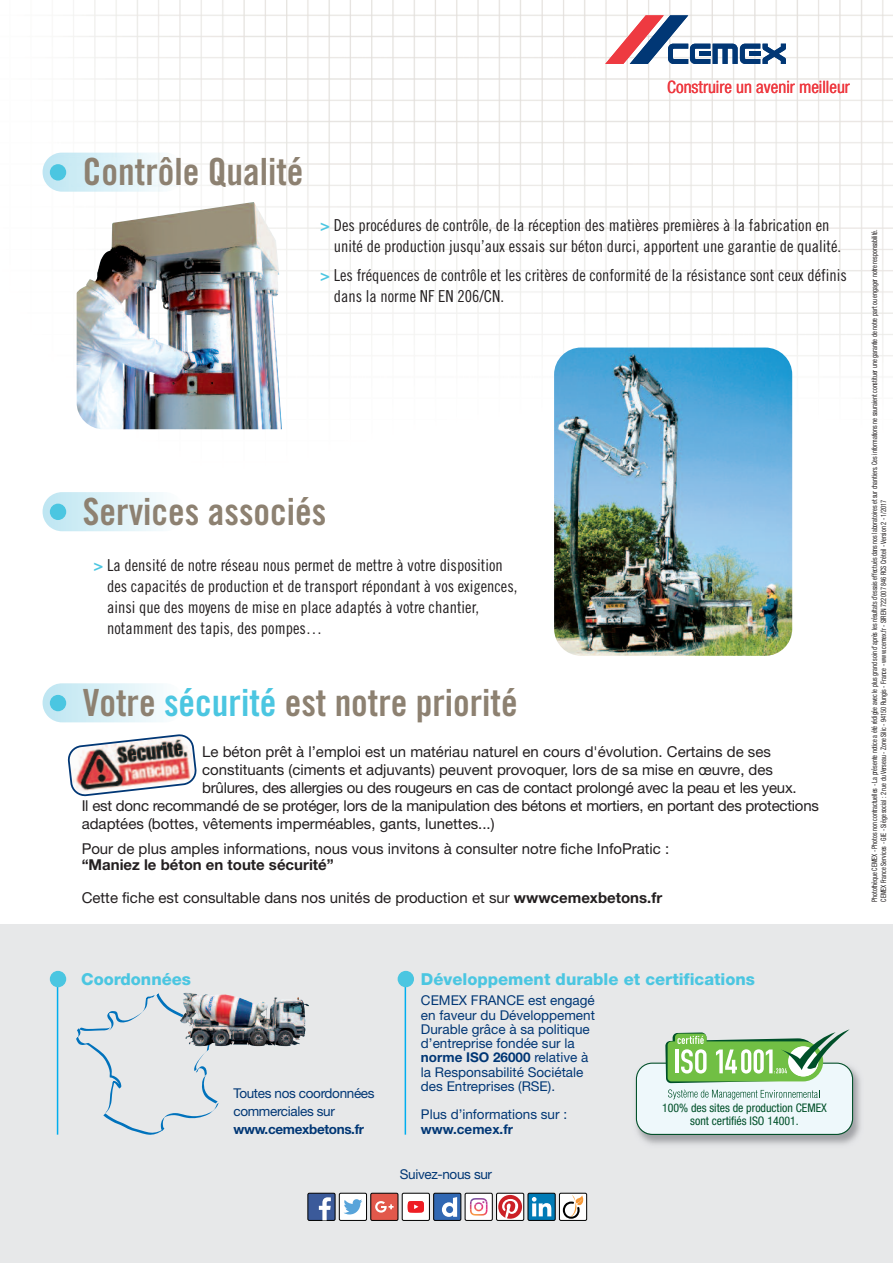
<style>
.page{position:relative;width:893px;height:1263px;background:#fff}
.page>*{position:absolute;margin:0;border:0;box-sizing:border-box;transform-origin:0 0}
.t1{font:37.5px "Trade Gothic Bold Cond Twenty";color:#8d8171}
.t2{font:condensed 17.1px "Helvetica Neue";color:#ee3a41}
.t3{font:16.5px/21px "Trade Gothic Cond Eighteen";color:#231f20}
.t4{font:800 16.5px "Helvetica Neue";color:#4bc6e1}
.t5{font:15px "Helvetica Neue";color:#231f20}
.t6{font:700 15px "Helvetica Neue";color:#231f20}
.t7{font:13.5px/14.2px "Helvetica Neue";color:#013775}
.t8{font:13.5px/18px "Helvetica Neue";letter-spacing:-.025em;color:#013775}
.t9{font:700 13.5px "Helvetica Neue";letter-spacing:-.025em;color:#013775}
.t10{font:700 13.5px "Helvetica Neue";color:#013775}
.t11{font:condensed 11.85px/12.9px "Helvetica Neue";color:#005029;text-align:center}
.t12{font:condensed 7.5px/9px "Helvetica Neue";color:#231f20;scale:.85 1}
.s1{font-family:"Trade Gothic Bold Cond Twenty";color:#4bc6e1}
.s2{color:#4bc6e1}
.s3{font-weight:700}
</style>
<div class="page">
<img style="left:42px;top:0;width:851px;height:723px">
<svg style="left:605px;top:15px;width:181px;height:49px"></svg>
<img style="left:43px;top:492px;width:141px;height:39px">
<div style="left:50px;top:504px;width:16px;height:16px;background:#4bc6e1;border-radius:50%"></div>
<img style="left:77px;top:202px;width:205px;height:227px">
<img style="left:43px;top:153px;width:141px;height:39px">
<div style="left:50px;top:164px;width:16px;height:17px;background:#4bc6e1;border-radius:50%"></div>
<img style="left:67px;top:734px;width:130px;height:63px">
<img style="left:43px;top:683px;width:141px;height:39px">
<div style="left:50px;top:695px;width:16px;height:16px;background:#4bc6e1;border-radius:50%"></div>
<img style="left:554px;top:348px;width:238px;height:308px;border-radius:27px">
<div style="left:0;top:924px;width:893px;height:339px;background:#e7e8e9"></div>
<img style="left:635px;top:1069px;width:226px;height:76px">
<svg style="left:636px;top:1029px;width:217px;height:106px"></svg>
<svg style="left:76px;top:993px;width:143px;height:142px"></svg>
<img style="left:191px;top:993px;width:37px;height:2px">
<hr style="left:57px;top:973px;width:1px;height:162px;background:#00aeef">
<div style="left:50px;top:971px;width:16px;height:16px;background:#4bc6e1;border-radius:50%"></div>
<hr style="left:405px;top:973px;width:1px;height:162px;background:#00aeef">
<div style="left:398px;top:971px;width:16px;height:16px;background:#4bc6e1;border-radius:50%"></div>
<div style="left:402px;top:1193px;width:27px;height:27px;background:#fff;border-radius:2px"></div>
<div style="left:402px;top:1193px;width:28px;height:27px;border:1px solid #000;border-radius:2px"></div>
<svg style="left:408px;top:1201px;width:16px;height:11px"></svg>
<div style="left:559px;top:1193px;width:28px;height:27px;background:#fff;border-radius:2px"></div>
<div style="left:559px;top:1193px;width:28px;height:27px;border:1px solid #000;border-radius:2px"></div>
<svg style="left:563px;top:1195px;width:21px;height:24px"></svg>
<div style="left:339px;top:1193px;width:28px;height:27px;background:#fff;border-radius:2px"></div>
<div style="left:339px;top:1193px;width:28px;height:27px;border:1px solid #000;border-radius:2px"></div>
<svg style="left:344px;top:1199px;width:18px;height:15px"></svg>
<div style="left:496px;top:1193px;width:28px;height:27px;border:1px solid #000;border-radius:2px"></div>
<svg style="left:498px;top:1195px;width:24px;height:24px"></svg>
<svg style="left:528px;top:1193px;width:27px;height:27px"></svg>
<div style="left:528px;top:1193px;width:27px;height:27px;border:1px solid #000;border-radius:2px"></div>
<svg style="left:532px;top:1197px;width:19px;height:19px"></svg>
<div style="left:465px;top:1193px;width:27px;height:27px;background:#fff;border-radius:2px"></div>
<div style="left:465px;top:1193px;width:27px;height:27px;border:1px solid #000;border-radius:2px"></div>
<img style="left:470px;top:1198px;width:17px;height:17px">
<div style="left:371px;top:1193px;width:27px;height:27px;background:#e2584b;border-radius:2px"></div>
<div style="left:371px;top:1193px;width:27px;height:27px;border:1px solid #000;border-radius:2px"></div>
<svg style="left:375px;top:1201px;width:19px;height:11px"></svg>
<div style="left:308px;top:1193px;width:27px;height:27px;background:#3b5a9a;border-radius:2px"></div>
<div style="left:308px;top:1193px;width:27px;height:27px;border:1px solid #000;border-radius:2px"></div>
<svg style="left:319px;top:1197px;width:12px;height:23px"></svg>
<div style="left:434px;top:1193px;width:27px;height:27px;background:#3168b3;border-radius:2px"></div>
<div style="left:434px;top:1193px;width:27px;height:27px;border:1px solid #000;border-radius:2px"></div>
<svg style="left:442px;top:1197px;width:15px;height:20px"></svg>
<p class="t2" style="left:667px;top:81px;width:184px">Construire un avenir meilleur</p>
<h1 class="t1" style="left:83px;top:158px;width:222px">Contrôle Qualité</h1>
<p class="t3" style="left:334px;top:216px;width:509px;text-indent:-14px"><span class="s1">&gt;</span> Des procédures de contrôle, de la réception des matières premières à la fabrication en unité de production jusqu’aux essais sur béton durci, apportent une garantie de qualité.</p>
<p class="t3" style="left:334px;top:266px;width:515px;text-indent:-14px"><span class="s1">&gt;</span> Les fréquences de contrôle et les critères de conformité de la résistance sont ceux définis dans la norme NF EN 206/CN.</p>
<h1 class="t1" style="left:83px;top:498px;width:245px">Services associés</h1>
<p class="t3" style="left:107px;top:556px;width:412px;text-indent:-14px"><span class="s1">&gt;</span> La densité de notre réseau nous permet de mettre à votre disposition des capacités de production et de transport répondant à vos exigences, ainsi que des moyens de mise en place adaptés à votre chantier, notamment des tapis, des pompes…</p>
<h1 class="t1" style="left:83px;top:689px;width:436px">Votre <span class="s2">sécurité</span> est notre priorité</h1>
<p class="t5" style="left:202px;top:746px;width:570px">Le béton prêt à l’emploi est un matériau naturel en cours d'évolution. Certains de ses</p>
<p class="t5" style="left:202px;top:764px;width:572px">constituants (ciments et adjuvants) peuvent provoquer, lors de sa mise en œuvre, des</p>
<p class="t5" style="left:202px;top:782px;width:596px">brûlures, des allergies ou des rougeurs en cas de contact prolongé avec la peau et les yeux.</p>
<p class="t5" style="left:82px;top:800px;width:739px">Il est donc recommandé de se protéger, lors de la manipulation des bétons et mortiers, en portant des protections</p>
<p class="t5" style="left:82px;top:818px;width:414px">adaptées (bottes, vêtements imperméables, gants, lunettes...)</p>
<p class="t5" style="left:82px;top:843px;width:589px">Pour de plus amples informations, nous vous invitons à consulter notre fiche InfoPratic :</p>
<p class="t6" style="left:82px;top:860px;width:253px">“Maniez le béton en toute sécurité”</p>
<p class="t5" style="left:82px;top:893px;width:582px">Cette fiche est consultable dans nos unités de production et sur <span class="s3">wwwcemexbetons.fr</span></p>
<p class="t12" style="left:871px;top:902px;width:793px;rotate:-90deg">Photothèque CEMEX - Photos non contractuelles - La présente notice a été rédigée avec le plus grand soin d’après les résultats d’essais effectués dans nos laboratoires et sur chantiers. Ces informations ne sauraient constituer une garantie de notre part ou engager notre responsabilité.<br>CEMEX France Services - GIE - Siège social : 2 rue du Verseau - Zone Silic - 94150 Rungis - France - www.cemex.fr - SIREN 722 007 846 RCS Créteil - Version 2 - 1/2017</p>
<p class="t4" style="left:81px;top:973px;width:111px">Coordonnées</p>
<p class="t8" style="left:233px;top:1085px;width:143px">Toutes nos coordonnées commerciales sur</p>
<p class="t9" style="left:233px;top:1124px;width:132px">www.cemexbetons.fr</p>
<p class="t4" style="left:421px;top:973px;width:336px">Développement durable et certifications</p>
<p class="t7" style="left:421px;top:995px;width:175px">CEMEX FRANCE est engagé en faveur du Développement<br>Durable grâce à sa politique d’entreprise fondée sur la <span class="s3">norme ISO 26000</span> relative à la Responsabilité Sociétale des Entreprises (RSE).</p>
<p class="t7" style="left:421px;top:1109px;width:148px">Plus d’informations sur :</p>
<p class="t10" style="left:421px;top:1124px;width:94px">www.cemex.fr</p>
<p class="t11" style="left:662px;top:1103px;width:166px">100% des sites de production CEMEX sont certifiés ISO 14001.</p>
<p class="t8" style="left:400px;top:1166px;width:94px">Suivez-nous sur</p>
</div>
